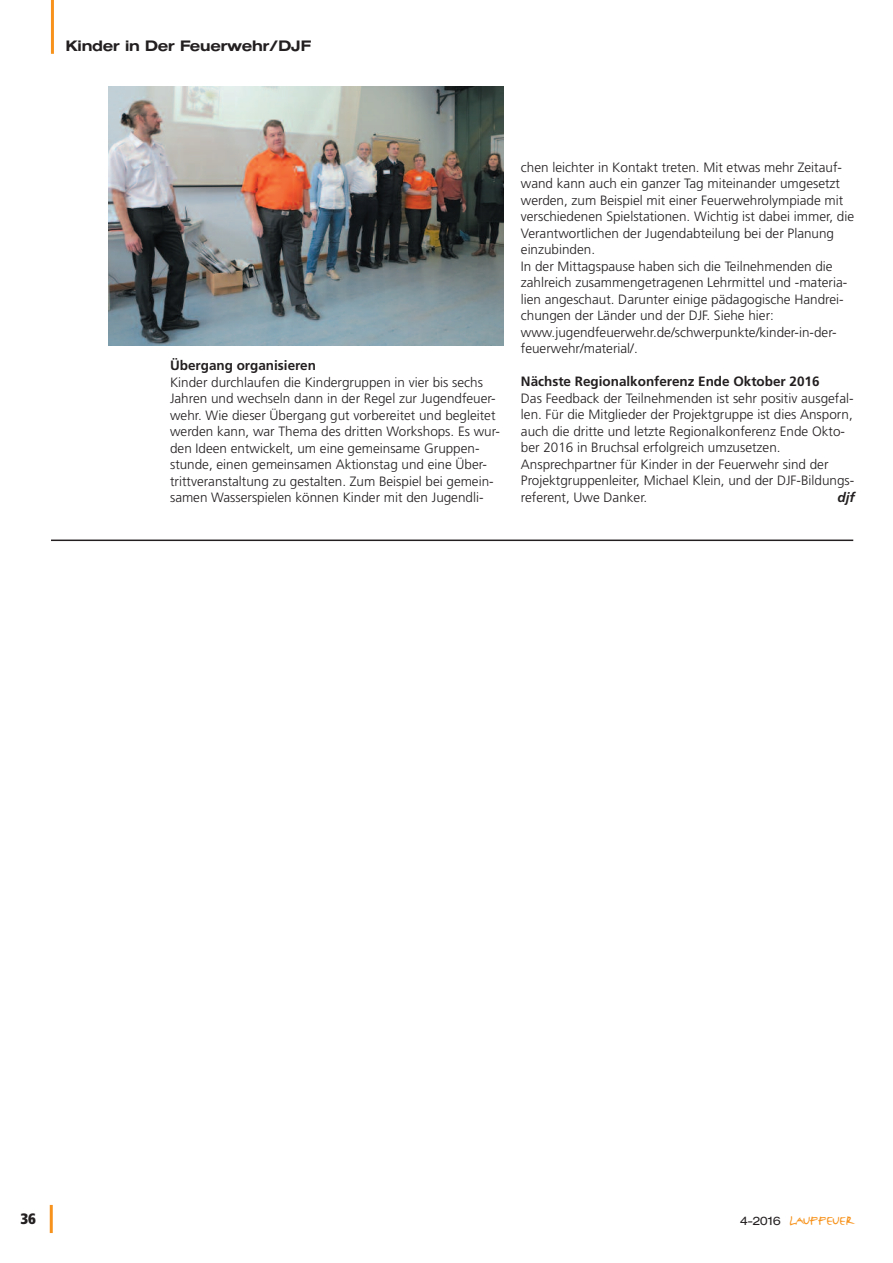
<style>
.page{position:relative;width:893px;height:1263px;background:#fff}
.page>*{position:absolute;margin:0;border:0;box-sizing:border-box;transform-origin:0 0}
.t1{font:27.75px "FF Justlefthand Caps";color:#f7931d}
.t2{font:500 15px "Helvetica Extended BQ";color:#231f20}
.t3{font:900 condensed 15px "Frutiger";color:#231f20}
.t4{font:300 13.5px/16.5px "Frutiger";color:#231f20}
.t5{font:700 13.5px "Frutiger";color:#231f20}
.t6{font:italic 700 13.5px "Frutiger";color:#231f20}
.t7{font:300 12px "Helvetica Extended BQ";color:#231f20}
.s1{font-size:20.85px}
.s2{font-size:23.1px}
.s3{font-size:22.65px}
</style>
<div class="page">
<hr style="left:51px;top:0;width:3px;height:54px;background:#f7931d">
<hr style="left:50px;top:1205px;width:3px;height:28px;background:#f7931d">
<hr style="left:51px;top:539px;width:802px;height:2px;background:#231f20">
<img style="left:108px;top:86px;width:395px;height:260px">
<p class="t2" style="left:66px;top:37px;width:247px">Kinder in Der Feuerwehr/DJF</p>
<p class="t5" style="left:170px;top:360px;width:147px">Übergang organisieren</p>
<p class="t4" style="left:170px;top:375px;width:331px">Kinder durchlaufen die Kindergruppen in vier bis sechs Jahren und wechseln dann in der Regel zur Jugendfeuer&shy;wehr. Wie dieser Übergang gut vorbereitet und begleitet werden kann, war Thema des dritten Workshops. Es wur&shy;den Ideen entwickelt, um eine gemeinsame Gruppen&shy;stunde, einen gemeinsamen Aktionstag und eine Über&shy;trittveranstaltung zu gestalten. Zum Beispiel bei gemein&shy;samen Wasserspielen können Kinder mit den Jugendli-</p>
<p class="t4" style="left:521px;top:160px;width:335px">chen leichter in Kontakt treten. Mit etwas mehr Zeitauf&shy;wand kann auch ein ganzer Tag miteinander umgesetzt werden, zum Beispiel mit einer Feuerwehrolympiade mit verschiedenen Spielstationen. Wichtig ist dabei immer, die Verantwortlichen der Jugendabteilung bei der Planung einzubinden.<br>In der Mittagspause haben sich die Teilnehmenden die zahlreich zusammengetragenen Lehrmittel und -materia&shy;lien angeschaut. Darunter einige pädagogische Handrei&shy;chungen der Länder und der DJF. Siehe hier: www.jugendfeuerwehr.de/schwerpunkte/kinder-in-der&shy;feuerwehr/material/.</p>
<p class="t5" style="left:521px;top:376px;width:300px">Nächste Regionalkonferenz Ende Oktober 2016</p>
<p class="t4" style="left:521px;top:391px;width:335px">Das Feedback der Teilnehmenden ist sehr positiv ausgefal&shy;len. Für die Mitglieder der Projektgruppe ist dies Ansporn, auch die dritte und letzte Regionalkonferenz Ende Okto&shy;ber 2016 in Bruchsal erfolgreich umzusetzen.<br>Ansprechpartner für Kinder in der Feuerwehr sind der Projektgruppenleiter, Michael Klein, und der DJF-Bildungs&shy;referent, Uwe Danker.</p>
<p class="t6" style="left:837px;top:492px;width:19px">djf</p>
<p class="t3" style="left:21px;top:1213px;width:17px">36</p>
<p class="t7" style="left:740px;top:1214px;width:42px">4-2016</p>
<h1 class="t1" style="left:788px;top:1199px;width:67px">l<span class="s1">a</span>uff<span class="s2">e</span>u<span class="s3">e</span>r</h1>
</div>
